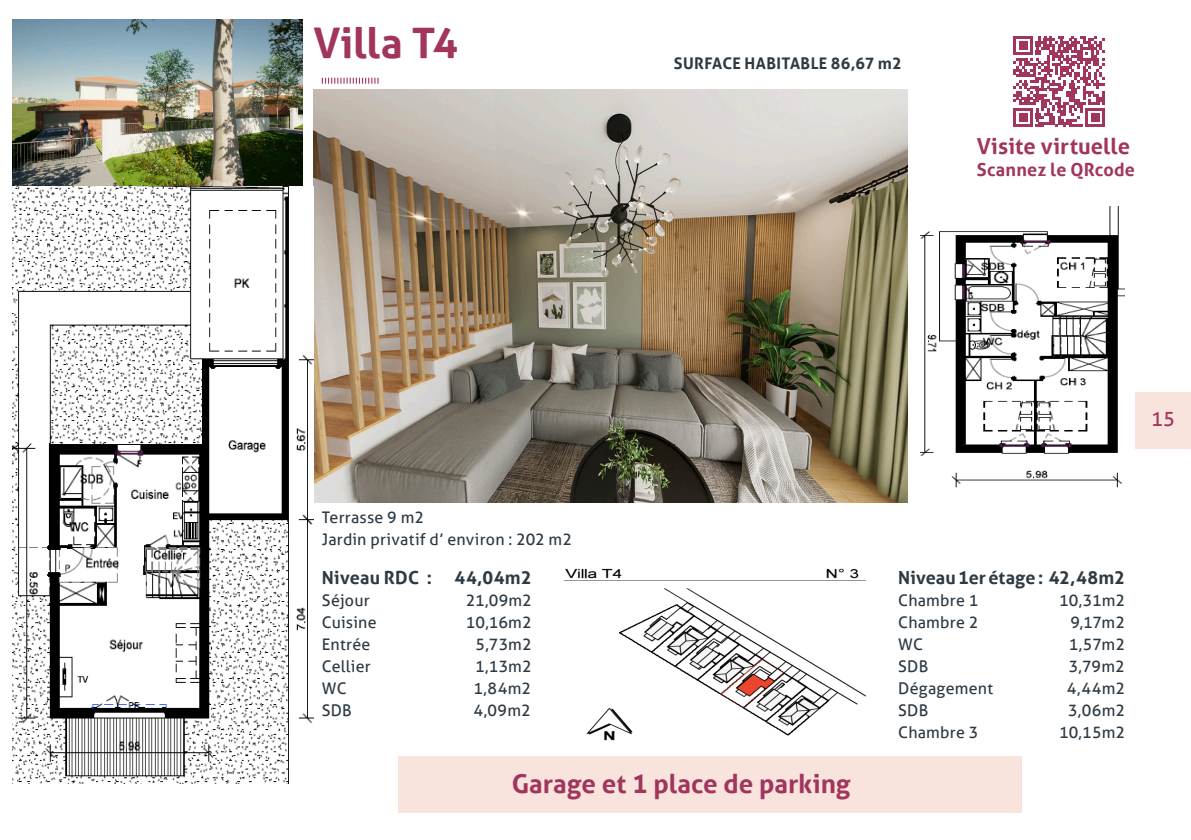
<style>
.page{position:relative;width:1191px;height:840px;background:#fff}
.page>*{position:absolute;margin:0;border:0;box-sizing:border-box;transform-origin:0 0}
.t1{font:700 42px "Aller";letter-spacing:-.005em;color:#a1355d}
.t2{font:700 26px "Aller";color:#a1355d}
.t3{font:700 22px "Aller";letter-spacing:.005em;color:#a1355d}
.t4{font:20px "Aller";color:#a1355d}
.Paragraph_Text_-_Jus{font:700 18px "Aller";letter-spacing:.01em;color:#2d3a44}
.t5{font:700 18px "Aller";letter-spacing:.01em;color:#a1355d}
.Paragraph_Text_-_Jus-2{font:16px "Aller";letter-spacing:.015em;color:#2d3a44}
.Paragraph_Text_-_Jus-3{font:700 16px "Aller";letter-spacing:.02em;color:#2d3a44}
</style>
<div class="page">
<img style="left:313px;top:89px;width:594px;height:413px">
<img style="left:13px;top:20px;width:289px;height:166px">
<img style="left:13px;top:186px;width:300px;height:596px">
<img style="left:920px;top:206px;width:204px;height:282px">
<svg style="left:322px;top:78px;width:56px;height:6px"></svg>
<div style="left:398px;top:756px;width:624px;height:56px;background:#f8e4dd"></div>
<svg style="left:1013px;top:36px;width:91px;height:91px"></svg>
<img style="left:564px;top:568px;width:301px;height:173px">
<div style="left:1135px;top:391px;width:56px;height:57px;background:#f8e4dd"></div>
<p class="t1" style="left:313px;top:17px;width:146px">Villa T4</p>
<p class="Paragraph_Text_-_Jus-3" style="left:674px;top:53px;width:229px">SURFACE HABITABLE 86,67 m2</p>
<p class="t3" style="left:977px;top:133px;width:155px">Visite virtuelle</p>
<p class="t5" style="left:977px;top:158px;width:160px">Scannez le QRcode</p>
<p class="Paragraph_Text_-_Jus-2" style="left:322px;top:507px;width:104px">Terrasse 9 m2</p>
<p class="Paragraph_Text_-_Jus-2" style="left:322px;top:529px;width:252px">Jardin privatif d’ environ : 202 m2</p>
<p class="Paragraph_Text_-_Jus" style="left:322px;top:566px;width:112px">Niveau RDC :</p>
<p class="Paragraph_Text_-_Jus" style="left:454px;top:566px;width:79px">44,04m2</p>
<p class="Paragraph_Text_-_Jus-2" style="left:322px;top:590px;width:49px">Séjour</p>
<p class="Paragraph_Text_-_Jus-2" style="left:466px;top:590px;width:67px">21,09m2</p>
<p class="Paragraph_Text_-_Jus-2" style="left:322px;top:612px;width:56px">Cuisine</p>
<p class="Paragraph_Text_-_Jus-2" style="left:466px;top:612px;width:67px">10,16m2</p>
<p class="Paragraph_Text_-_Jus-2" style="left:322px;top:634px;width:50px">Entrée</p>
<p class="Paragraph_Text_-_Jus-2" style="left:475px;top:634px;width:58px">5,73m2</p>
<p class="Paragraph_Text_-_Jus-2" style="left:322px;top:656px;width:50px">Cellier</p>
<p class="Paragraph_Text_-_Jus-2" style="left:475px;top:656px;width:58px">1,13m2</p>
<p class="Paragraph_Text_-_Jus-2" style="left:322px;top:678px;width:26px">WC</p>
<p class="Paragraph_Text_-_Jus-2" style="left:473px;top:678px;width:59px">1,84m2</p>
<p class="Paragraph_Text_-_Jus-2" style="left:322px;top:700px;width:31px">SDB</p>
<p class="Paragraph_Text_-_Jus-2" style="left:473px;top:700px;width:59px">4,09m2</p>
<p class="t2" style="left:512px;top:767px;width:340px">Garage et 1 place de parking</p>
<p class="t4" style="left:1151px;top:407px;width:25px">15</p>
<p class="Paragraph_Text_-_Jus" style="left:898px;top:566px;width:228px">Niveau 1er étage : 42,48m2</p>
<p class="Paragraph_Text_-_Jus-2" style="left:898px;top:590px;width:82px">Chambre 1</p>
<p class="Paragraph_Text_-_Jus-2" style="left:1059px;top:590px;width:67px">10,31m2</p>
<p class="Paragraph_Text_-_Jus-2" style="left:898px;top:612px;width:82px">Chambre 2</p>
<p class="Paragraph_Text_-_Jus-2" style="left:1070px;top:612px;width:56px">9,17m2</p>
<p class="Paragraph_Text_-_Jus-2" style="left:898px;top:634px;width:26px">WC</p>
<p class="Paragraph_Text_-_Jus-2" style="left:1068px;top:634px;width:58px">1,57m2</p>
<p class="Paragraph_Text_-_Jus-2" style="left:898px;top:656px;width:31px">SDB</p>
<p class="Paragraph_Text_-_Jus-2" style="left:1068px;top:656px;width:57px">3,79m2</p>
<p class="Paragraph_Text_-_Jus-2" style="left:898px;top:678px;width:96px">Dégagement</p>
<p class="Paragraph_Text_-_Jus-2" style="left:1067px;top:678px;width:60px">4,44m2</p>
<p class="Paragraph_Text_-_Jus-2" style="left:898px;top:700px;width:31px">SDB</p>
<p class="Paragraph_Text_-_Jus-2" style="left:1068px;top:700px;width:58px">3,06m2</p>
<p class="Paragraph_Text_-_Jus-2" style="left:898px;top:722px;width:82px">Chambre 3</p>
<p class="Paragraph_Text_-_Jus-2" style="left:1059px;top:722px;width:67px">10,15m2</p>
</div>
